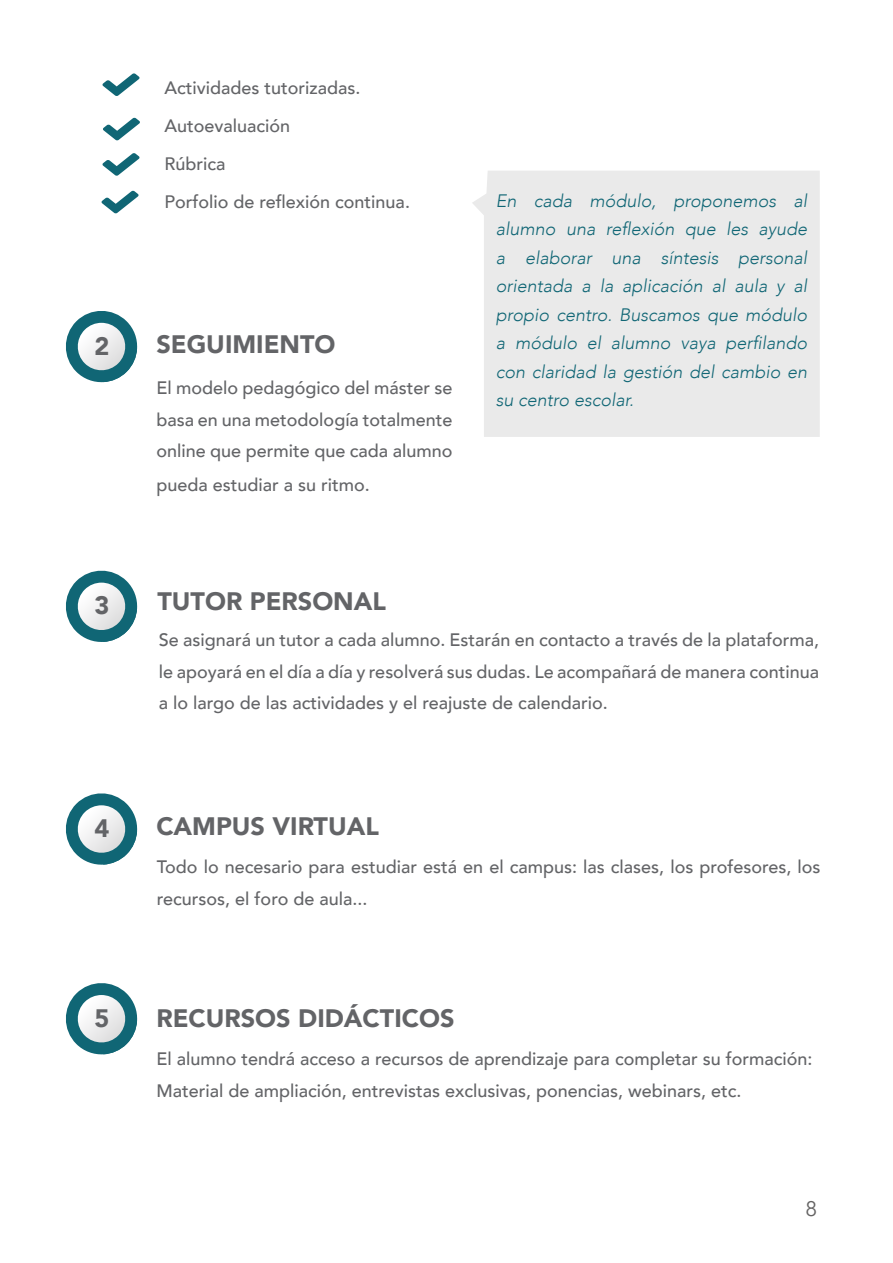
<style>
.page{position:relative;width:893px;height:1263px;background:#fff}
.page>*{position:absolute;margin:0;border:0;box-sizing:border-box;transform-origin:0 0}
.t1{font:900 25.2px "Avenir";color:#636467}
.t2{font:21px "Avenir";color:#646363}
.t3{font:500 18px/31.7px "Avenir";color:#636467}
.t4{font:italic 300 18px/28.5px "Avenir";color:#106675;text-align:justify}
</style>
<div class="page">
<div style="left:472px;top:171px;width:348px;height:266px;background:#eaeaea"></div>
<svg style="left:103px;top:73px;width:36px;height:23px"></svg>
<svg style="left:103px;top:118px;width:37px;height:22px"></svg>
<svg style="left:66px;top:311px;width:72px;height:72px"></svg>
<svg style="left:66px;top:570px;width:72px;height:72px"></svg>
<svg style="left:66px;top:793px;width:72px;height:72px"></svg>
<svg style="left:66px;top:983px;width:72px;height:72px"></svg>
<svg style="left:103px;top:153px;width:36px;height:23px"></svg>
<svg style="left:102px;top:191px;width:37px;height:22px"></svg>
<p class="t3" style="left:164px;top:68px;width:247px;line-height:38px">Actividades tutorizadas.<br>Autoevaluación<br>Rúbrica<br>Porfolio de reflexión continua.</p>
<h1 class="t1" style="left:94px;top:324px;width:16px">2</h1>
<h1 class="t1" style="left:156px;top:323px;width:181px">SEGUIMIENTO</h1>
<p class="t3" style="left:156px;top:371px;width:298px;text-align:justify">El modelo pedagógico del máster se basa en una metodología totalmente online que permite que cada alumno</p>
<p class="t3" style="left:156px;top:468px;width:215px">pueda estudiar a su ritmo.</p>
<p class="t4" style="left:496px;top:186px;width:313px">En cada módulo, proponemos al alumno una reflexión que les ayude a elaborar una síntesis personal orientada a la aplicación al aula y al propio centro. Buscamos que módulo a módulo el alumno vaya perfilando con claridad la gestión del cambio en su centro escolar.</p>
<h1 class="t1" style="left:94px;top:584px;width:16px">3</h1>
<h1 class="t1" style="left:157px;top:579px;width:230px">TUTOR PERSONAL</h1>
<p class="t3" style="left:159px;top:623px;width:662px;text-align:justify">Se asignará un tutor a cada alumno. Estarán en contacto a través de la plataforma, le apoyará en el día a día y resolverá sus dudas. Le acompañará de manera continua a lo largo de las actividades y el reajuste de calendario.</p>
<h1 class="t1" style="left:94px;top:807px;width:16px">4</h1>
<h1 class="t1" style="left:156px;top:805px;width:224px">CAMPUS VIRTUAL</h1>
<p class="t3" style="left:157px;top:850px;width:665px">Todo lo necesario para estudiar está en el campus: las clases, los profesores, los recursos, el foro de aula...</p>
<h1 class="t1" style="left:94px;top:996px;width:16px">5</h1>
<h1 class="t1" style="left:156px;top:996px;width:300px">RECURSOS DIDÁCTICOS</h1>
<p class="t3" style="left:156px;top:1042px;width:658px">El alumno tendrá acceso a recursos de aprendizaje para completar su formación:<br>Material de ampliación, entrevistas exclusivas, ponencias, webinars, etc.</p>
<p class="t2" style="left:805px;top:1196px;width:13px">8</p>
</div>
